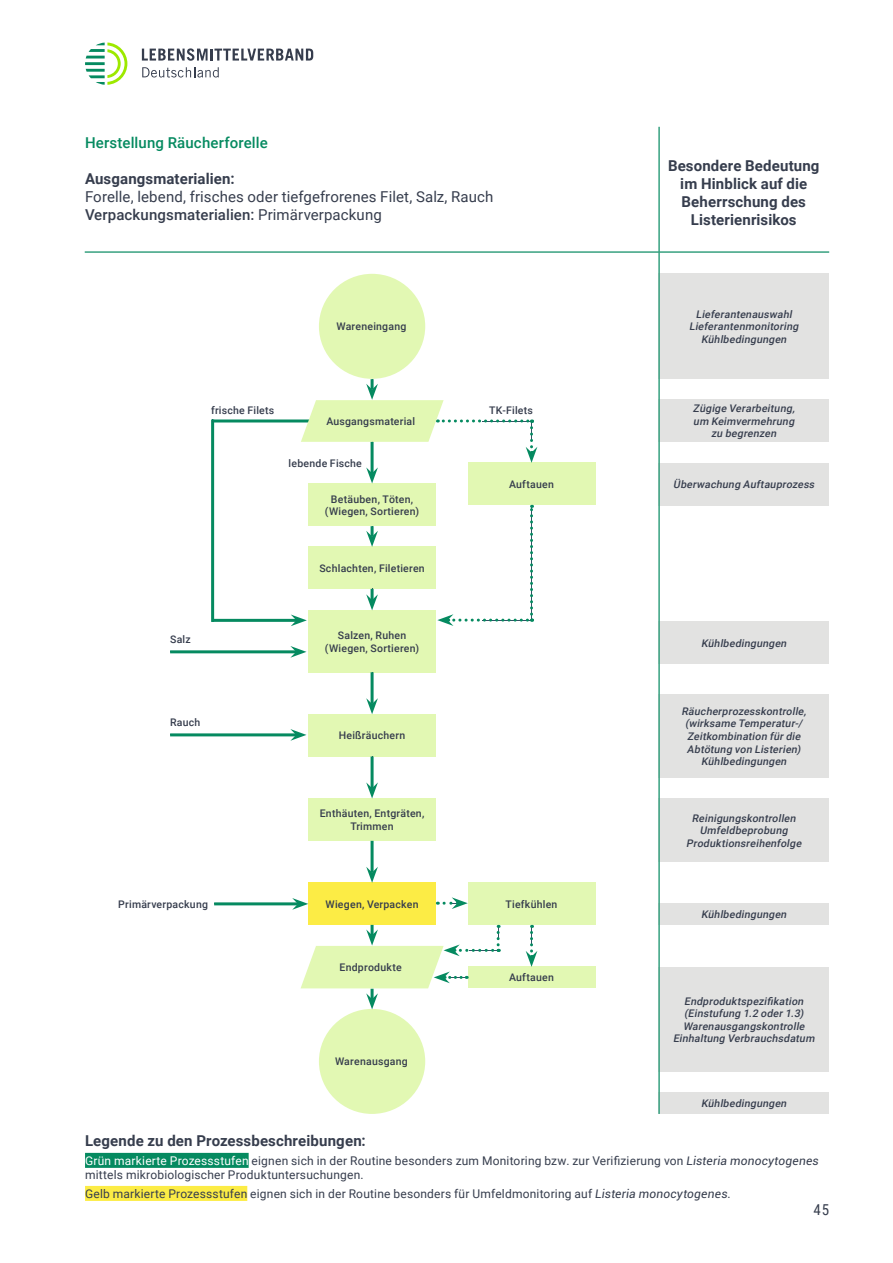
<style>
.page{position:relative;width:893px;height:1263px;background:#fff}
.page>*{position:absolute;margin:0;border:0;box-sizing:border-box;transform-origin:0 0}
.t1{font:700 15px/18px "Roboto";letter-spacing:.01em;color:#363d4d;text-align:center}
.t2{font:15px/18px "Roboto";letter-spacing:.005em;color:#363d4d}
.t3{font:500 15px "Roboto";letter-spacing:.01em;color:#058a60}
.t4{font:15px "Roboto Condensed";color:#363d4d}
.t5{font:12px/14.4px "Roboto";letter-spacing:.015em;color:#363d4d}
.t6{font:italic 500 10.5px/12.6px "Roboto";color:#363d4d;text-align:center}
.t7{font:500 10.5px/12.6px "Roboto";letter-spacing:.02em;color:#363d4d;text-align:center}
.s1{font-weight:500}
.s2{color:#fff}
.s3{font-style:italic}
</style>
<div class="page">
<svg style="left:85px;top:43px;width:42px;height:42px"></svg>
<svg style="left:142px;top:48px;width:171px;height:13px"></svg>
<svg style="left:142px;top:67px;width:77px;height:11px"></svg>
<div style="left:468px;top:883px;width:127px;height:42px;background:#e2f8b3"></div>
<div style="left:468px;top:967px;width:127px;height:21px;background:#e2f8b3"></div>
<div style="left:468px;top:463px;width:127px;height:42px;background:#e2f8b3"></div>
<div style="left:658px;top:274px;width:171px;height:105px;background:#e2e2e1"></div>
<div style="left:658px;top:463px;width:171px;height:42px;background:#e2e2e1"></div>
<div style="left:658px;top:622px;width:171px;height:42px;background:#e2e2e1"></div>
<div style="left:658px;top:903px;width:171px;height:21px;background:#e2e2e1"></div>
<div style="left:658px;top:1093px;width:171px;height:21px;background:#e2e2e1"></div>
<div style="left:658px;top:400px;width:171px;height:42px;background:#e2e2e1"></div>
<div style="left:658px;top:694px;width:171px;height:84px;background:#e2e2e1"></div>
<div style="left:658px;top:799px;width:171px;height:63px;background:#e2e2e1"></div>
<div style="left:658px;top:967px;width:171px;height:105px;background:#e2e2e1"></div>
<div style="left:308px;top:484px;width:128px;height:42px;background:#e2f8b3"></div>
<div style="left:308px;top:547px;width:128px;height:42px;background:#e2f8b3"></div>
<div style="left:308px;top:610px;width:128px;height:63px;background:#e2f8b3"></div>
<div style="left:308px;top:714px;width:128px;height:42px;background:#e2f8b3"></div>
<div style="left:308px;top:798px;width:128px;height:43px;background:#e2f8b3"></div>
<div style="left:308px;top:883px;width:128px;height:42px;background:#fcec45"></div>
<div style="left:319px;top:274px;width:106px;height:105px;background:#e2f8b3;border-radius:50%"></div>
<div style="left:319px;top:1009px;width:106px;height:105px;background:#e2f8b3;border-radius:50%"></div>
<svg style="left:366px;top:589px;width:12px;height:21px"></svg>
<hr style="left:371px;top:672px;width:3px;height:32px;background:#058a60">
<svg style="left:366px;top:698px;width:12px;height:16px"></svg>
<hr style="left:371px;top:756px;width:3px;height:32px;background:#058a60">
<svg style="left:366px;top:782px;width:12px;height:16px"></svg>
<svg style="left:366px;top:526px;width:12px;height:21px"></svg>
<hr style="left:371px;top:841px;width:3px;height:31px;background:#058a60">
<svg style="left:366px;top:867px;width:12px;height:16px"></svg>
<svg style="left:444px;top:897px;width:24px;height:12px"></svg>
<svg style="left:526px;top:925px;width:11px;height:42px"></svg>
<hr style="left:211px;top:419px;width:3px;height:203px;background:#058a60">
<hr style="left:213px;top:419px;width:106px;height:3px;background:#058a60">
<svg style="left:437px;top:505px;width:96px;height:121px"></svg>
<hr style="left:213px;top:619px;width:83px;height:3px;background:#058a60">
<svg style="left:291px;top:614px;width:16px;height:12px"></svg>
<svg style="left:301px;top:925px;width:199px;height:84px"></svg>
<div style="left:85px;top:1153px;width:164px;height:15px;background:#058a60"></div>
<div style="left:85px;top:1186px;width:162px;height:15px;background:#fcec45"></div>
<hr style="left:214px;top:902px;width:84px;height:3px;background:#058a60">
<svg style="left:292px;top:898px;width:16px;height:12px"></svg>
<hr style="left:170px;top:650px;width:126px;height:3px;background:#058a60">
<svg style="left:290px;top:646px;width:16px;height:12px"></svg>
<hr style="left:170px;top:733px;width:126px;height:3px;background:#058a60">
<svg style="left:290px;top:729px;width:16px;height:12px"></svg>
<hr style="left:85px;top:251px;width:744px;height:2px;background:#37a180">
<hr style="left:658px;top:127px;width:2px;height:987px;background:#37a180">
<svg style="left:301px;top:379px;width:236px;height:104px"></svg>
<h1 class="t3" style="left:85px;top:132px;width:184px">Herstellung Räucherforelle</h1>
<h1 class="t1" style="left:85px;top:169px;width:151px">Ausgangsmaterialien:</h1>
<h1 class="t2" style="left:85px;top:187px;width:410px">Forelle, lebend, frisches oder tiefgefrorenes Filet, Salz, Rauch<br><span class="s1">Verpackungsmaterialien:</span> Primärverpackung</h1>
<p class="t7" style="left:336px;top:320px;width:71px">Wareneingang</p>
<p class="t7" style="left:211px;top:404px;width:65px">frische Filets</p>
<p class="t7" style="left:489px;top:404px;width:45px">TK-Filets</p>
<p class="t7" style="left:326px;top:415px;width:90px">Ausgangsmaterial</p>
<p class="t7" style="left:170px;top:632px;width:22px">Salz</p>
<p class="t7" style="left:170px;top:715px;width:32px">Rauch</p>
<p class="t7" style="left:118px;top:897px;width:91px">Primärverpackung</p>
<p class="t7" style="left:289px;top:456px;width:75px">lebende Fische</p>
<p class="t7" style="left:325px;top:492px;width:96px">Betäuben, Töten, (Wiegen, Sortieren)</p>
<p class="t7" style="left:319px;top:561px;width:107px">Schlachten, Filetieren</p>
<p class="t7" style="left:325px;top:629px;width:96px">Salzen, Ruhen (Wiegen, Sortieren)</p>
<p class="t7" style="left:339px;top:729px;width:68px">Heißräuchern</p>
<p class="t7" style="left:320px;top:807px;width:106px">Enthäuten, Entgräten,<br>Trimmen</p>
<p class="t7" style="left:326px;top:897px;width:94px">Wiegen, Verpacken</p>
<p class="t7" style="left:339px;top:961px;width:64px">Endprodukte</p>
<p class="t7" style="left:335px;top:1055px;width:74px">Warenausgang</p>
<p class="t7" style="left:509px;top:477px;width:46px">Auftauen</p>
<p class="t7" style="left:506px;top:897px;width:53px">Tiefkühlen</p>
<p class="t7" style="left:509px;top:971px;width:46px">Auftauen</p>
<h1 class="t1" style="left:668px;top:156px;width:153px">Besondere Bedeutung im Hinblick auf die<br>Beherrschung des<br>Listerienrisikos</h1>
<p class="t6" style="left:689px;top:307px;width:113px">Lieferantenauswahl<br>Lieferantenmonitoring<br>Kühlbedingungen</p>
<p class="t6" style="left:693px;top:402px;width:106px">Zügige Verarbeitung, um Keimvermehrung zu begrenzen</p>
<p class="t6" style="left:673px;top:478px;width:145px">Überwachung Auftauprozess</p>
<p class="t6" style="left:701px;top:636px;width:89px">Kühlbedingungen</p>
<p class="t6" style="left:681px;top:704px;width:129px">Räucherprozesskontrolle, (wirksame Temperatur-/<br>Zeitkombination fürdie<br>Abtötung von Listerien)<br>Kühlbedingungen</p>
<p class="t6" style="left:686px;top:811px;width:119px">Reinigungskontrollen<br>Umfeldbeprobung<br>Produktionsreihenfolge</p>
<p class="t6" style="left:701px;top:907px;width:89px">Kühlbedingungen</p>
<p class="t6" style="left:673px;top:994px;width:145px">Endproduktspezifikation (Einstufung 1.2 oder1.3)<br>Warenausgangskontrolle<br>Einhaltung Verbrauchsdatum</p>
<p class="t6" style="left:701px;top:1097px;width:89px">Kühlbedingungen</p>
<h1 class="t1" style="left:85px;top:1131px;width:282px">Legende zu den Prozessbeschreibungen:</h1>
<p class="t5" style="left:85px;top:1153px;width:735px"><span class="s2">Grün markierte Prozessstufen</span> eignen sich in der Routine besonders zum Monitoring bzw. zur Verifizierung von <span class="s3">Listeria monocytogenes </span>mittels mikrobiologischer Produktuntersuchungen.</p>
<p class="t5" style="left:85px;top:1186px;width:647px">Gelb markierte Prozessstufen eignen sich in der Routine besonders für Umfeldmonitoring auf <span class="s3">Listeria monocytogenes</span>.</p>
<h1 class="t4" style="left:813px;top:1199px;width:17px">45</h1>
</div>
